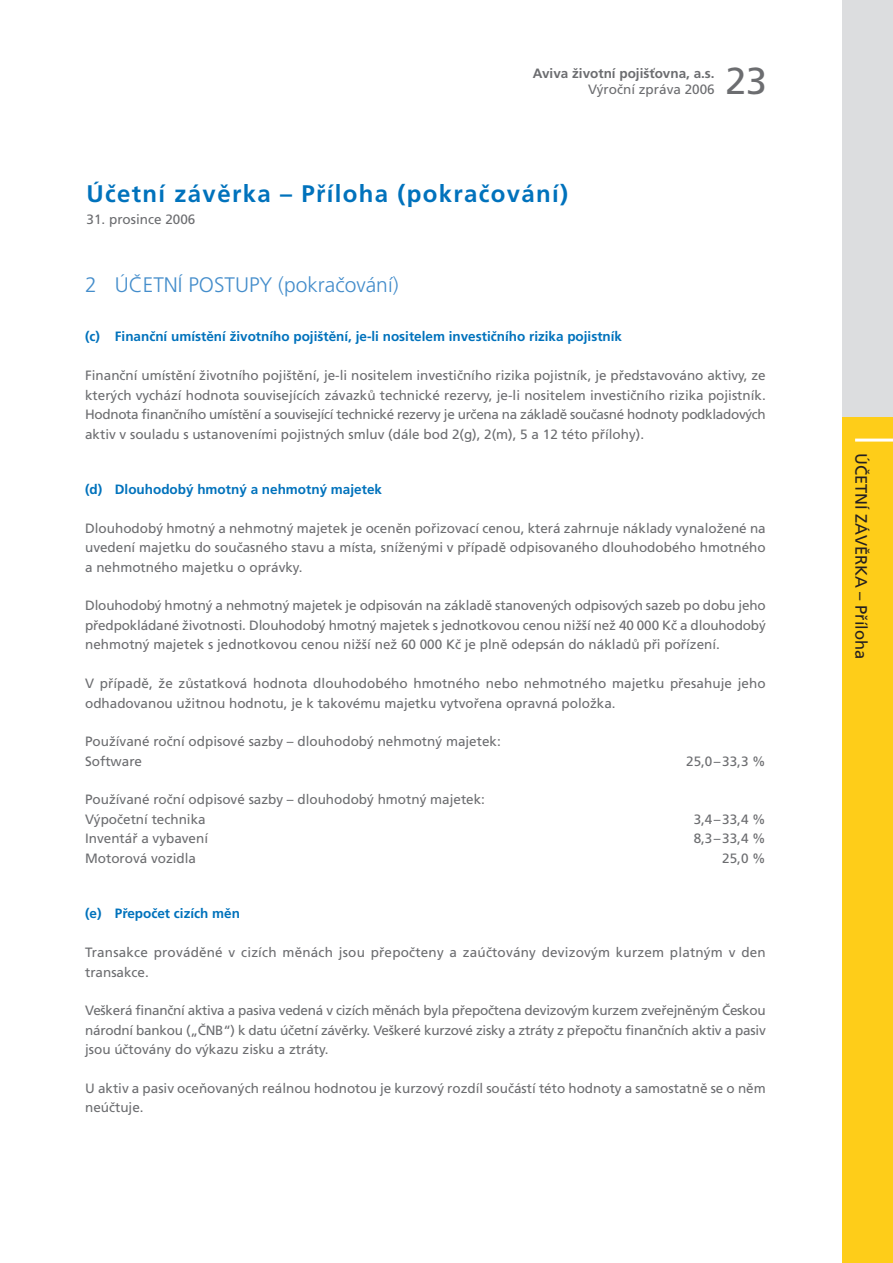
<style>
.page{position:relative;width:893px;height:1263px;background:#fff}
.page>*{position:absolute;margin:0;border:0;box-sizing:border-box;transform-origin:0 0}
.t1{font:37.5px "Frutiger CE";color:#6c6d70}
.t2{font:700 24px "Frutiger CE";letter-spacing:.055em;color:#0072bc}
.t3{font:300 21px "Frutiger CE";color:#448dcb}
.t4{font:16.5px "Frutiger CE";color:#231f20}
.t5{font:13.5px/19.5px "Frutiger CE";color:#6c6d70}
.t6{font:700 13.5px "Frutiger CE";color:#0072bc}
.t7{font:700 13.5px "Frutiger CE";color:#6c6d70}
</style>
<div class="page">
<svg style="left:842px;top:0;width:50px;height:1263px;background:#f2d25a"></svg>
<p class="t7" style="left:532px;top:68px;width:183px">Aviva životní pojišťovna, a.s.</p>
<p class="t5" style="left:588px;top:81px;width:128px">Výroční zpráva 2006</p>
<h1 class="t1" style="left:725px;top:66px;width:43px">23</h1>
<h2 class="t2" style="left:87px;top:184px;width:483px">Účetní závěrka – Příloha (pokračování)</h2>
<p class="t5" style="left:87px;top:211px;width:110px">31. prosince 2006</p>
<h3 class="t3" style="left:85px;top:276px;width:315px">2 ÚČETNÍ POSTUPY (pokračování)</h3>
<p class="t6" style="left:85px;top:331px;width:538px">(c) Finanční umístění životního pojištění, je-li nositelem investičního rizika pojistník</p>
<p class="t5" style="left:85px;top:367px;width:682px;text-align:justify">Finanční umístění životního pojištění, je-li nositelem investičního rizika pojistník, je představováno aktivy, ze kterých vychází hodnota souvisejících závazků technické rezervy, je-li nositelem investičního rizika pojistník.<br>Hodnota finančního umístění a související technické rezervy je určena na základě současné hodnoty podkladových aktiv v souladu s ustanoveními pojistných smluv (dále bod 2(g), 2(m), 5 a 12 této přílohy).</p>
<p class="t6" style="left:85px;top:484px;width:298px">(d) Dlouhodobý hmotný a nehmotný majetek</p>
<p class="t5" style="left:85px;top:519px;width:682px;text-align:justify">Dlouhodobý hmotný a nehmotný majetek je oceněn pořizovací cenou, která zahrnuje náklady vynaložené na uvedení majetku do současného stavu a místa, sníženými v případě odpisovaného dlouhodobého hmotného a nehmotného majetku o oprávky.</p>
<p class="t5" style="left:85px;top:597px;width:682px;text-align:justify">Dlouhodobý hmotný a nehmotný majetek je odpisován na základě stanovených odpisových sazeb po dobu jeho předpokládané životnosti. Dlouhodobý hmotný majetek s jednotkovou cenou nižší než 40 000 Kč a dlouhodobý nehmotný majetek s jednotkovou cenou nižší než 60 000 Kč je plně odepsán do nákladů při pořízení.</p>
<p class="t5" style="left:85px;top:675px;width:682px">V případě, že zůstatková hodnota dlouhodobého hmotného nebo nehmotného majetku přesahuje jeho odhadovanou užitnou hodnotu, je k takovému majetku vytvořena opravná položka.</p>
<p class="t5" style="left:85px;top:733px;width:417px">Používané roční odpisové sazby – dlouhodobý nehmotný majetek:<br>Software</p>
<p class="t5" style="left:686px;top:752px;width:81px">25,0–33,3 %</p>
<p class="t5" style="left:85px;top:791px;width:401px">Používané roční odpisové sazby – dlouhodobý hmotný majetek:<br>Výpočetní technika</p>
<p class="t5" style="left:693px;top:810px;width:74px">3,4–33,4 %</p>
<p class="t5" style="left:85px;top:830px;width:125px">Inventář a vybavení</p>
<p class="t5" style="left:693px;top:830px;width:74px">8,3–33,4 %</p>
<p class="t5" style="left:85px;top:849px;width:112px">Motorová vozidla</p>
<p class="t5" style="left:722px;top:849px;width:45px">25,0 %</p>
<p class="t6" style="left:85px;top:908px;width:156px">(e) Přepočet cizích měn</p>
<p class="t5" style="left:85px;top:944px;width:682px">Transakce prováděné v cizích měnách jsou přepočteny a zaúčtovány devizovým kurzem platným v den transakce.</p>
<p class="t5" style="left:85px;top:1002px;width:682px;text-align:justify">Veškerá finanční aktiva a pasiva vedená v cizích měnách byla přepočtena devizovým kurzem zveřejněným Českou národní bankou („ČNB“) k datu účetní závěrky. Veškeré kurzové zisky a ztráty z přepočtu finančních aktiv a pasiv jsou účtovány do výkazu zisku a ztráty.</p>
<p class="t5" style="left:85px;top:1080px;width:682px">U aktiv a pasiv oceňovaných reálnou hodnotou je kurzový rozdíl součástí této hodnoty a samostatně se o něm neúčtuje.</p>
<p class="t4" style="left:867px;top:453px;width:208px;rotate:90deg">ÚČETNÍ ZÁVĚRKA – Příloha</p>
</div>
